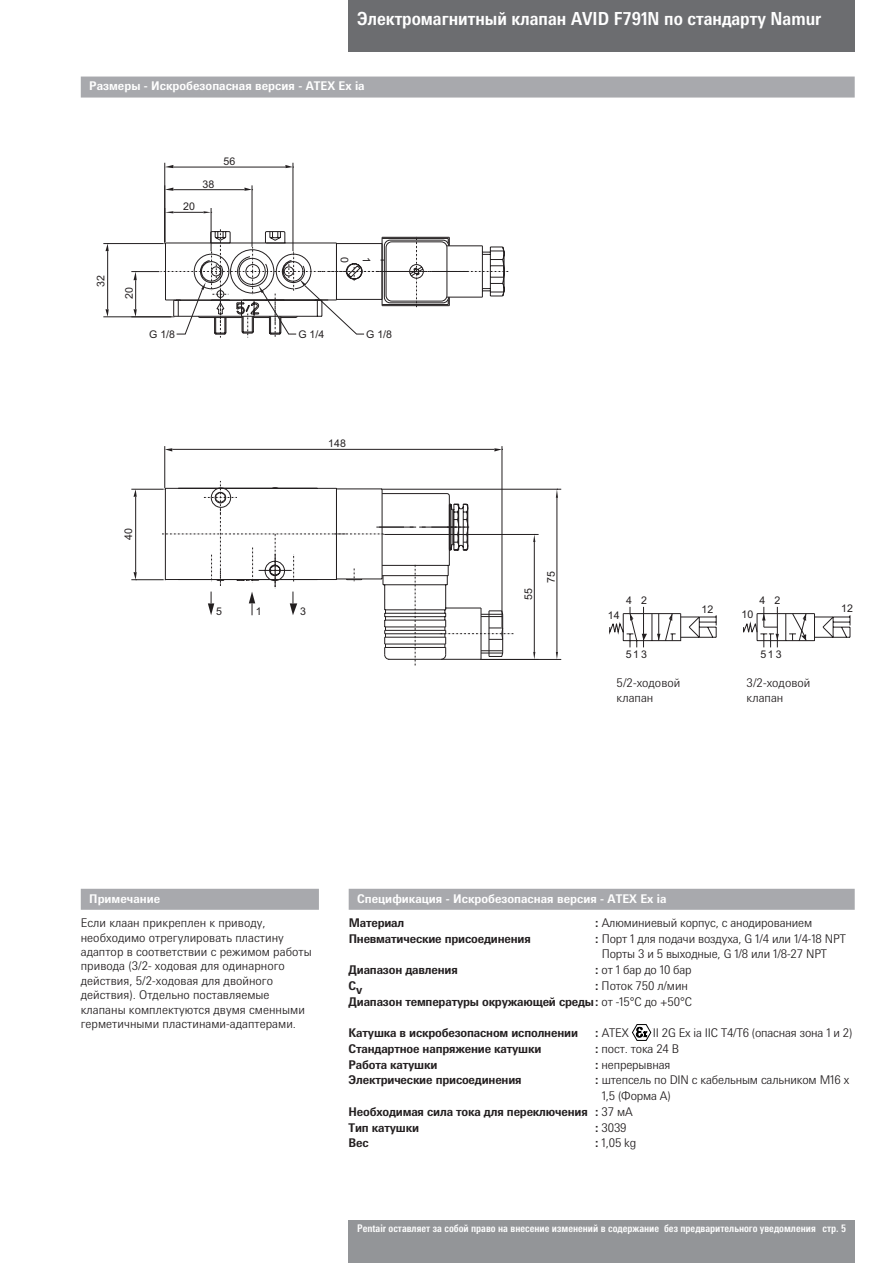
<style>
.page{position:relative;width:893px;height:1263px;background:#fff}
.page>*{position:absolute;margin:0;border:0;box-sizing:border-box;transform-origin:0 0}
.t1{font:700 18px "Messe Univers";color:#fff;scale:.91 1}
.t2{font:300 12px/14.4px "Messe Univers";color:#231f20}
.t3{font:700 12px/15.8px "Messe Univers";letter-spacing:-.015em;color:#231f20}
.t4{font:700 12px "Messe Univers";color:#fff}
.t5{font:10.65px "Arial";color:#231f20}
.t6{font:700 condensed 10.5px "Messe Univers";color:#fff;scale:.95 1}
.s1{font-weight:700}
.s2{font-weight:300}
</style>
<div class="page">
<div style="left:349px;top:0;width:506px;height:51px;background:#6c6d70"></div>
<div style="left:349px;top:1220px;width:506px;height:43px;background:#939598"></div>
<hr style="left:135px;top:497px;width:1px;height:75px;background:#231f20">
<hr style="left:131px;top:579px;width:33px;height:1px;background:#231f20">
<hr style="left:131px;top:489px;width:33px;height:1px;background:#231f20">
<svg style="left:133px;top:489px;width:4px;height:8px"></svg>
<hr style="left:172px;top:449px;width:322px;height:1px;background:#231f20">
<hr style="left:164px;top:446px;width:1px;height:42px;background:#231f20">
<svg style="left:133px;top:572px;width:4px;height:8px"></svg>
<svg style="left:165px;top:448px;width:7px;height:3px"></svg>
<hr style="left:107px;top:251px;width:1px;height:58px;background:#231f20">
<hr style="left:103px;top:243px;width:61px;height:1px;background:#231f20">
<hr style="left:103px;top:317px;width:68px;height:1px;background:#231f20">
<svg style="left:105px;top:309px;width:4px;height:8px"></svg>
<hr style="left:173px;top:212px;width:31px;height:1px;background:#231f20">
<hr style="left:211px;top:208px;width:1px;height:43px;background:#231f20">
<svg style="left:105px;top:243px;width:4px;height:8px"></svg>
<svg style="left:165px;top:211px;width:8px;height:2px"></svg>
<hr style="left:173px;top:189px;width:71px;height:1px;background:#231f20">
<hr style="left:252px;top:185px;width:1px;height:62px;background:#231f20">
<svg style="left:204px;top:211px;width:8px;height:2px"></svg>
<svg style="left:165px;top:188px;width:8px;height:3px"></svg>
<hr style="left:173px;top:167px;width:112px;height:1px;background:#231f20">
<hr style="left:293px;top:163px;width:1px;height:88px;background:#231f20">
<hr style="left:164px;top:163px;width:1px;height:79px;background:#231f20">
<svg style="left:244px;top:188px;width:9px;height:3px"></svg>
<svg style="left:165px;top:165px;width:8px;height:3px"></svg>
<svg style="left:285px;top:165px;width:9px;height:3px"></svg>
<svg style="left:131px;top:229px;width:377px;height:109px"></svg>
<svg style="left:262px;top:291px;width:277px;height:198px"></svg>
<svg style="left:162px;top:481px;width:351px;height:184px"></svg>
<svg style="left:381px;top:489px;width:242px;height:171px"></svg>
<svg style="left:623px;top:606px;width:227px;height:42px"></svg>
<div style="left:81px;top:77px;width:774px;height:21px;background:#a8a9ad"></div>
<div style="left:349px;top:889px;width:506px;height:21px;background:#a8a9ad"></div>
<svg style="left:632px;top:1024px;width:19px;height:17px"></svg>
<div style="left:81px;top:889px;width:238px;height:21px;background:#a8a9ad"></div>
<h1 class="t1" style="left:357px;top:7px;width:512px">Электромагнитный клапан AVID F791N по стандарту Namur</h1>
<p class="t4" style="left:89px;top:79px;width:277px">Размеры - Искробезопасная версия - ATEX Ex ia</p>
<p class="t5" style="left:95px;top:287px;width:13px;rotate:-90deg">32</p>
<p class="t5" style="left:183px;top:200px;width:13px">20</p>
<p class="t5" style="left:202px;top:178px;width:13px">38</p>
<p class="t5" style="left:223px;top:155px;width:13px">56</p>
<p class="t5" style="left:123px;top:299px;width:13px;rotate:-90deg">20</p>
<p class="t5" style="left:351px;top:257px;width:7px;rotate:90deg">0</p>
<p class="t5" style="left:373px;top:257px;width:7px;rotate:90deg">1</p>
<p class="t5" style="left:149px;top:328px;width:27px">G 1/8</p>
<p class="t5" style="left:298px;top:328px;width:27px">G 1/4</p>
<p class="t5" style="left:366px;top:328px;width:27px">G 1/8</p>
<p class="t5" style="left:122px;top:540px;width:13px;rotate:-90deg">40</p>
<p class="t5" style="left:328px;top:437px;width:19px">148</p>
<p class="t5" style="left:216px;top:605px;width:7px">5</p>
<p class="t5" style="left:256px;top:605px;width:7px">1</p>
<p class="t5" style="left:300px;top:605px;width:7px">3</p>
<p class="t5" style="left:522px;top:600px;width:13px;rotate:-90deg">55</p>
<p class="t5" style="left:545px;top:583px;width:13px;rotate:-90deg">75</p>
<p class="t5" style="left:626px;top:594px;width:22px">4 2</p>
<p class="t5" style="left:608px;top:610px;width:13px">14</p>
<p class="t5" style="left:701px;top:604px;width:13px">12</p>
<p class="t5" style="left:759px;top:594px;width:22px">4 2</p>
<p class="t5" style="left:741px;top:608px;width:13px">10</p>
<p class="t5" style="left:841px;top:602px;width:13px">12</p>
<p class="t5" style="left:626px;top:648px;width:23px">5 1 3</p>
<p class="t5" style="left:760px;top:648px;width:23px">5 1 3</p>
<p class="t2" style="left:617px;top:675px;width:65px;line-height:15px">5/2-ходовой клапан</p>
<p class="t2" style="left:747px;top:675px;width:65px;line-height:15px">3/2-ходовой клапан</p>
<p class="t4" style="left:89px;top:891px;width:73px">Примечание</p>
<p class="t2" style="left:81px;top:915px;width:233px">Если клаан прикреплен к приводу, необходимо отрегулировать пластину адаптор в соответствии с режимом работы привода (3/2- ходовая для одинарного действия, 5/2-ходовая для двойного действия). Отдельно поставляемые клапаны комплектуются двумя сменными герметичными пластинами-адаптерами.</p>
<p class="t4" style="left:357px;top:891px;width:311px">Спецификация - Искробезопасная версия - ATEX Ex ia</p>
<p class="t3" style="left:349px;top:914px;width:57px">Материал</p>
<p class="t2" style="left:595px;top:915px;width:218px"><span class="s1">:</span> Алюминиевый корпус, с анодированием</p>
<p class="t3" style="left:349px;top:930px;width:184px">Пневматические присоединения</p>
<p class="t2" style="left:602px;top:930px;width:246px;line-height:15.8px;text-indent:-6px"><span class="s1">:</span> Порт 1 для подачи воздуха, G 1/4 или 1/4-18 NPT<br>Порты 3 и 5 выходные, G 1/8 или 1/8-27 NPT</p>
<p class="t3" style="left:349px;top:962px;width:111px">Диапазон давления</p>
<p class="t2" style="left:595px;top:962px;width:98px"><span class="s1">:</span> от 1 бар до 10 бар</p>
<p class="t3" style="left:349px;top:979px;width:15px">Cv</p>
<p class="t3" style="left:349px;top:977px;width:345px;text-indent:247px">: <span class="s2">Поток 750 л/мин<br></span>Диапазон температуры окружающей среды: <span class="s2">от -15°C до +50°C</span></p>
<p class="t3" style="left:349px;top:1025px;width:231px">Катушка в искробезопасном исполнении</p>
<p class="t2" style="left:595px;top:1025px;width:35px"><span class="s1">:</span> ATEX</p>
<p class="t2" style="left:653px;top:1025px;width:201px">II 2G Ex ia IIC T4/T6 (опасная зона 1 и 2)</p>
<p class="t3" style="left:349px;top:1040px;width:194px">Стандартное напряжение катушки</p>
<p class="t2" style="left:595px;top:1041px;width:85px"><span class="s1">:</span> пост. тока 24 В</p>
<p class="t3" style="left:349px;top:1056px;width:90px">Работа катушки</p>
<p class="t2" style="left:595px;top:1057px;width:77px"><span class="s1">:</span> непрерывная</p>
<p class="t3" style="left:349px;top:1072px;width:175px">Электрические присоединения</p>
<p class="t2" style="left:595px;top:1072px;width:256px"><span class="s1">:</span> штепсель по DIN с кабельным сальником M16 x</p>
<p class="t2" style="left:602px;top:1088px;width:71px">1,5 (Форма A)</p>
<p class="t3" style="left:349px;top:1103px;width:286px">Необходимая сила тока для переключения : <span class="s2">37 мА</span></p>
<p class="t3" style="left:349px;top:1119px;width:72px">Тип катушки</p>
<p class="t2" style="left:595px;top:1120px;width:33px"><span class="s1">:</span> 3039</p>
<p class="t3" style="left:349px;top:1135px;width:22px">Вес</p>
<p class="t2" style="left:595px;top:1135px;width:43px"><span class="s1">:</span> 1,05 kg</p>
<p class="t6" style="left:357px;top:1222px;width:516px">Pentair оставляет за собой право на внесение изменений в содержание без предварительного уведомления стр. 5</p>
</div>
